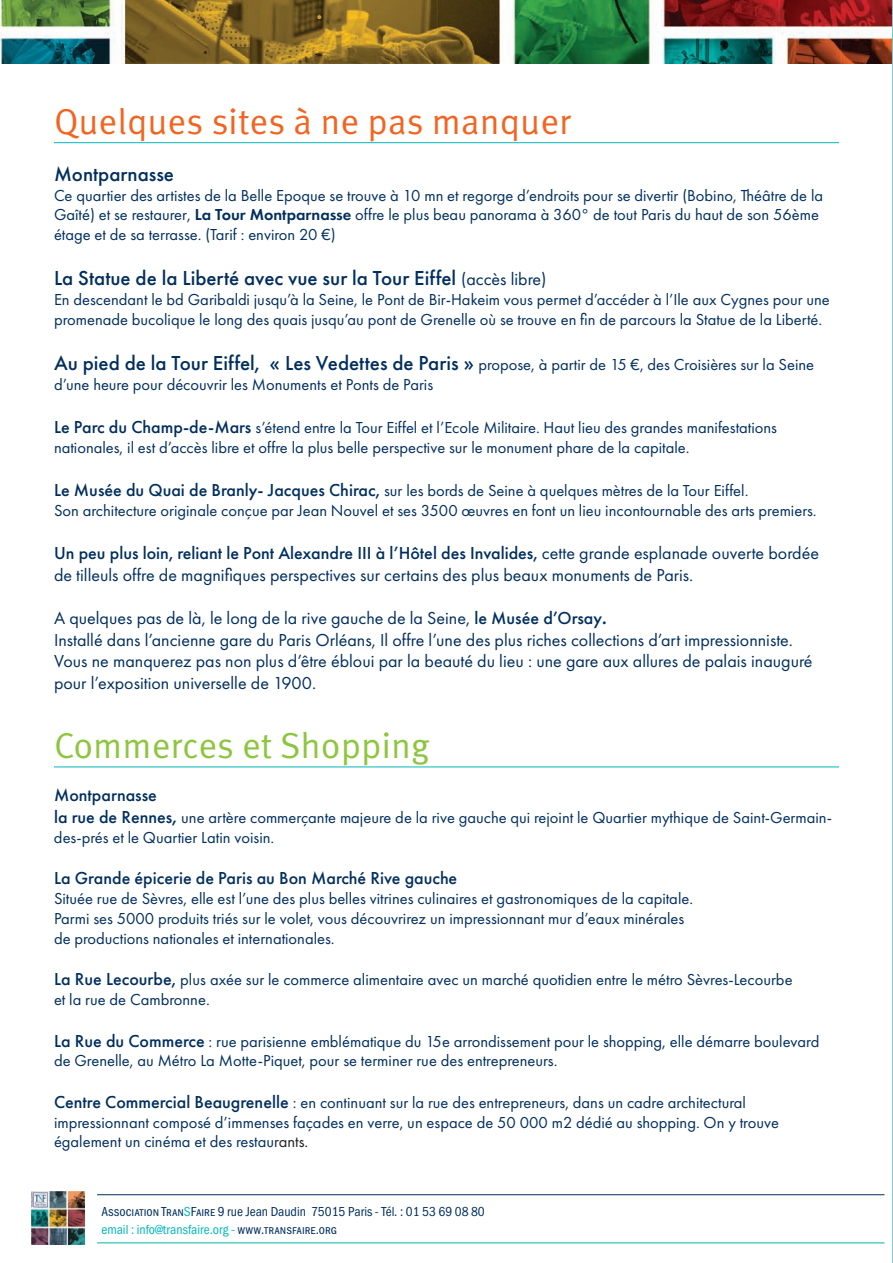
<style>
.page{position:relative;width:893px;height:1263px;background:#fff}
.page>*{position:absolute;margin:0;border:0;box-sizing:border-box;transform-origin:0 0}
.t1{font:36px "Meta Pro Norm";color:#f36421}
.t2{font:36px "Meta Pro Norm";color:#8dc63e}
.t3{font:500 21px "Futura PT";color:#002e5e}
.t4{font:18px/21.6px "Futura PT";color:#002e5e}
.t5{font:500 18px "Futura PT";color:#002e5e}
.t6{font:16.5px/19.8px "Futura PT";color:#002e5e}
.t7{font:13.5px/18px "Franklin Gothic URW Cond";color:#002e5e}
.s1{font-weight:600}
.s2{font-weight:400;font-size:18px}
.s3{font-weight:500;font-size:21px}
.s4{font-weight:500;font-size:18px}
.s5{font-weight:500}
.s6{font-weight:600;font-size:18px}
.s7{color:#231f20}
.s8{color:#00b7b9}
</style>
<div class="page">
<img style="left:0;top:0;width:892px;height:64px">
<img style="left:32px;top:1192px;width:52px;height:53px">
<hr style="left:97px;top:1194px;width:787px;height:1px;background:#002e5e">
<hr style="left:97px;top:1242px;width:787px;height:1px;background:#00b3ad">
<hr style="left:892px;top:0;width:1px;height:1263px;background:#0097b4">
<hr style="left:54px;top:142px;width:785px;height:1px;background:#00b7b9">
<hr style="left:54px;top:766px;width:785px;height:1px;background:#00b7b9">
<h1 class="t1" style="left:54px;top:94px;width:518px">Quelques sites à ne pas manquer</h1>
<p class="t3" style="left:54px;top:161px;width:122px">Montparnasse</p>
<p class="t6" style="left:54px;top:185px;width:771px">Ce quartier des artistes de la Belle Epoque se trouve à 10 mn et regorge d’endroits pour se divertir (Bobino, Théâtre de la<br>Gaîté) et se restaurer, <span class="s1">La Tour Montparnasse</span> offre le plus beau panorama à 360° de tout Paris du haut de son 56ème étage et de sa terrasse. (Tarif : environ 20 €)</p>
<p class="t3" style="left:54px;top:266px;width:494px">La Statue de la Liberté avec vue sur la Tour Eiffel <span class="s2">(accès libre)</span></p>
<p class="t6" style="left:54px;top:290px;width:777px">En descendant le bd Garibaldi jusqu’à la Seine, le Pont de Bir-Hakeim vous permet d’accéder à l’Ile aux Cygnes pour une promenade bucolique le long des quais jusqu’au pont de Grenelle où se trouve en fin de parcours la Statue de la Liberté.</p>
<p class="t6" style="left:54px;top:354px;width:762px"><span class="s3">Au pied de la Tour Eiffel, « Les Vedettes de Paris »</span> propose, à partir de 15 €, des Croisières sur la Seine d’une heure pour découvrir les Monuments et Ponts de Paris</p>
<p class="t6" style="left:54px;top:418px;width:725px"><span class="s4">Le Parc du Champ-de-Mars</span> s’étend entre la Tour Eiffel et l’Ecole Militaire. Haut lieu des grandes manifestations nationales, il est d’accès libre et offre la plus belle perspective sur le monument phare de la capitale.</p>
<p class="t6" style="left:54px;top:481px;width:764px"><span class="s4">Le Musée du Quai de Branly- Jacques Chirac,</span> sur les bords de Seine à quelques mètres de la Tour Eiffel.<br>Son architecture originale conçue par Jean Nouvel et ses 3500 œuvres en font un lieu incontournable des arts premiers.</p>
<p class="t4" style="left:54px;top:542px;width:766px"><span class="s5">Un peu plus loin, reliant le Pont Alexandre III à l’Hôtel des Invalides,</span> cette grande esplanade ouverte bordée de tilleuls offre de magnifiques perspectives sur certains des plus beaux monuments de Paris.</p>
<p class="t4" style="left:54px;top:607px;width:760px">A quelques pas de là, le long de la rive gauche de la Seine, <span class="s5">le Musée d’Orsay</span><span class="s1">.<br></span>Installé dans l’ancienne gare du Paris Orléans, Il offre l’une des plus riches collections d’art impressionniste.<br>Vous ne manquerez pas non plus d’être ébloui par la beauté du lieu : une gare aux allures de palais inauguré pour l’exposition universelle de 1900.</p>
<h1 class="t2" style="left:54px;top:718px;width:377px">Commerces et Shopping</h1>
<p class="t5" style="left:54px;top:784px;width:104px">Montparnasse</p>
<p class="t6" style="left:54px;top:807px;width:779px"><span class="s4">la rue de Rennes</span><span class="s6">,</span> une artère commerçante majeure de la rive gauche qui rejoint le Quartier mythique de Saint-Germain&shy;des-prés et le Quartier Latin voisin.</p>
<p class="t5" style="left:54px;top:867px;width:405px">La Grande épicerie de Paris au Bon Marché Rive gauche</p>
<p class="t6" style="left:54px;top:888px;width:641px">Située rue de Sèvres, elle est l’une des plus belles vitrines culinaires et gastronomiques de la capitale.<br>Parmi ses 5000 produits triés sur le volet, vous découvrirez un impressionnant mur d’eaux minérales de productions nationales et internationales.</p>
<p class="t6" style="left:54px;top:970px;width:740px"><span class="s4">La Rue Lecourbe,</span> plus axée sur le commerce alimentaire avec un marché quotidien entre le métro Sèvres-Lecourbe et la rue de Cambronne.</p>
<p class="t6" style="left:54px;top:1031px;width:767px"><span class="s4">La Rue du Commerce</span> : rue parisienne emblématique du 15e arrondissement pour le shopping, elle démarre boulevard de Grenelle, au Métro La Motte-Piquet, pour se terminer rue des entrepreneurs.</p>
<p class="t6" style="left:54px;top:1092px;width:726px"><span class="s4">Centre Commercial Beaugrenelle</span> : en continuant sur la rue des entrepreneurs, dans un cadre architectural impressionnant composé d’immenses façades en verre, un espace de 50 000 m2 dédié au shopping. On y trouve également un cinéma et des restau<span class="s7">rants.</span></p>
<p class="t7" style="left:101px;top:1202px;width:385px">ASSOCIATION TRAN<span class="s8">S</span>FAIRE 9 rue Jean Daudin 75015 Paris - Tél. : 01 53 69 08 80 <span class="s8">email : info@transfaire.org -</span> WWW.TRANSFAIRE.ORG</p>
</div>
